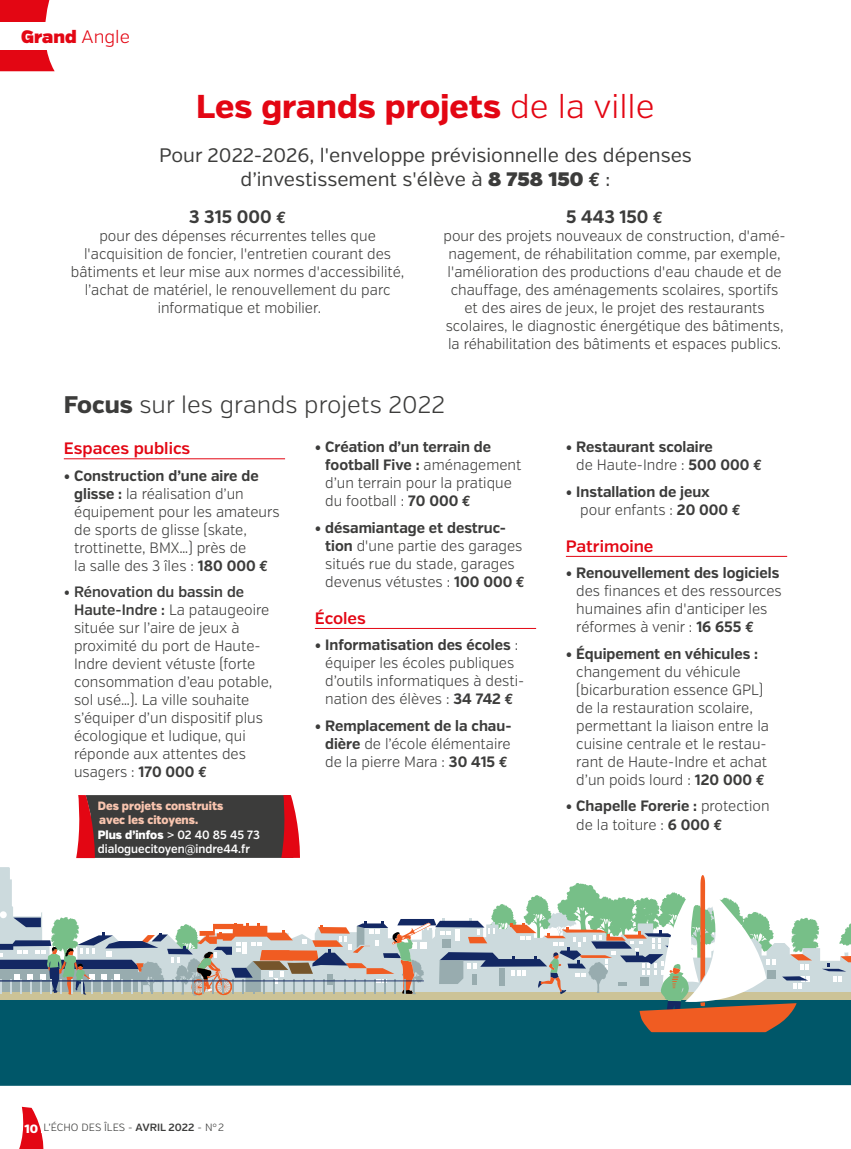
<style>
.page{position:relative;width:851px;height:1149px;background:#fff}
.page>*{position:absolute;margin:0;border:0;box-sizing:border-box;transform-origin:0 0}
.t1{font:800 33px "Verb";color:#e30613}
.t2{font:300 24px "Verb";color:#3c3c3b}
.t3{font:19.5px/23.4px "Verb";color:#3c3c3b;text-align:center}
.t4{font:700 18px "Verb";color:#3c3c3b;scale:.95 1}
.t5{font:18px "Verb Ultra";color:#e30613}
.t6{font:600 16.5px "Verb";color:#e30613}
.t7{font:300 15px/18px "Verb";color:#3c3c3b;scale:.95 1}
.t8{font:700 15px/18px "Verb";color:#3c3c3b;scale:.94 1}
.t9{font:900 12px/14.4px "Verb";color:#f9c5af;scale:.94 1}
.t10{font:300 10.5px "Verb";color:#3c3c3b}
.s1{font-family:"Verb";font-weight:300}
.s2{font-weight:300}
.s3{font-family:"Verb Ultra"}
.s4{font-family:"Euro Mono";font-weight:700}
.s5{font-family:"Euro Mono";font-size:16.5px}
.s6{font-weight:800}
.s7{font-weight:700}
.s8{font-weight:600}
.s9{color:#fff}
.s10{font-weight:500;color:#fff}
.s11{font-weight:600;color:#fff}
.s12{font-family:"Euro Mono"}
.s13{font-weight:900;font-size:12px;color:#fff}
</style>
<div class="page">
<svg style="left:19px;top:1106px;width:25px;height:42px"></svg>
<svg style="left:0;top:0;width:55px;height:71px;background:#e6232e"></svg>
<div style="left:0;top:22px;width:379px;height:28px;background:#fff"></div>
<div style="left:41px;top:1119px;width:225px;height:13px;background:#fff"></div>
<svg style="left:76px;top:795px;width:224px;height:62px;background:#543a3b"></svg>
<hr style="left:64px;top:458px;width:221px;height:1px;background:#e30613">
<hr style="left:315px;top:628px;width:221px;height:1px;background:#e30613">
<hr style="left:566px;top:556px;width:221px;height:1px;background:#e30613">
<div style="left:0;top:1031px;width:850px;height:54px;background:#005769"></div>
<svg style="left:0;top:874px;width:850px;height:157px"></svg>
<p class="t5" style="left:21px;top:26px;width:110px">Grand <span class="s1">Angle</span></p>
<h1 class="t1" style="left:196px;top:86px;width:460px">Les grands projets <span class="s2">de la ville</span></h1>
<h3 class="t3" style="left:159px;top:144px;width:534px">Pour 2022-2026, l'enveloppe prévisionnelle des dépenses d’investissement s'élève à <span class="s3">8 758 150</span> <span class="s4">E</span> :</h3>
<p class="t4" style="left:189px;top:206px;width:104px">3 315 000 <span class="s5">E</span></p>
<p class="t7" style="left:71px;top:227px;width:352px;text-align:center">pour des dépenses récurrentes telles que l'acquisition de foncier, l'entretien courant des bâtiments et leur mise aux normes d'accessibilité, l’achat de matériel, le renouvellement du parc informatique et mobilier.</p>
<p class="t4" style="left:566px;top:206px;width:103px">5 443 150 <span class="s5">E</span></p>
<p class="t7" style="left:443px;top:227px;width:362px;text-align:center">pour des projets nouveaux de construction, d'amé&shy;nagement, de réhabilitation comme, par exemple, l'amélioration des productions d'eau chaude et de chauffage, des aménagements scolaires, sportifs et des aires de jeux, le projet des restaurants scolaires, le diagnostic énergétique des bâtiments, la réhabilitation des bâtiments et espaces publics.</p>
<h2 class="t2" style="left:64px;top:390px;width:383px"><span class="s6">Focus</span> sur les grands projets 2022</h2>
<p class="t6" style="left:64px;top:438px;width:128px">Espaces publics</p>
<p class="t7" style="left:74px;top:466px;width:218px;text-indent:-10px"><span class="s7">• Construction d’une aire de glisse :</span> la réalisation d’un équipement pour les amateurs de sports de glisse (skate, trottinette, BMX…) près de<br>la salle des 3 îles : <span class="s7">180 000</span> <span class="s4">E</span></p>
<p class="t7" style="left:74px;top:583px;width:210px;text-indent:-10px"><span class="s8">• Rénovation du bassin de<br>Haute-Indre :</span> La pataugeoire située sur l’aire de jeux à proximité du port de Haute-<br>Indre devient vétuste (forte consommation d’eau potable, sol usé…). La ville souhaite s’équiper d’un dispositif plus écologique et ludique, qui réponde aux attentes des usagers : <span class="s7">170 000</span> <span class="s4">E</span></p>
<p class="t7" style="left:325px;top:438px;width:208px;text-indent:-10px"><span class="s7">• Création d’un terrain de football Five :</span> aménagement d’un terrain pour la pratique du football : <span class="s7">70 000</span> <span class="s4">E</span></p>
<p class="t7" style="left:325px;top:518px;width:211px;text-indent:-10px"><span class="s7">• désamiantage et destruc&shy;tion</span> d'une partie des garages situés rue du stade, garages devenus vétustes : <span class="s7">100 000</span> <span class="s4">E</span></p>
<p class="t6" style="left:315px;top:608px;width:53px">Écoles</p>
<p class="t7" style="left:325px;top:636px;width:211px;text-indent:-10px"><span class="s7">• Informatisation des écoles</span> : équiper les écoles publiques d’outils informatiques à desti&shy;nation des élèves : <span class="s7">34 742</span> <span class="s4">E</span></p>
<p class="t7" style="left:325px;top:716px;width:197px;text-align:justify;text-indent:-10px"><span class="s7">• Remplacement de la chau&shy;dière</span> de l’école élémentaire de la pierre Mara : <span class="s7">30 415</span> <span class="s4">E</span></p>
<p class="t9" style="left:98px;top:798px;width:174px">Des projets construits<br>avec les citoyens.<br><span class="s9">Plus d’infos</span> <span class="s10">&gt;</span> <span class="s11">02 40 85 45 73 dialoguecitoyen@indre44.fr</span></p>
<p class="t8" style="left:576px;top:438px;width:199px;text-indent:-10px">• Restaurant scolaire<br><span class="s2">de Haute-Indre :</span> 500 000 <span class="s12">E</span></p>
<p class="t8" style="left:580px;top:483px;width:172px;text-indent:-14px">• Installation de jeux <span class="s2">pour enfants :</span> 20 000 <span class="s12">E</span></p>
<p class="t6" style="left:566px;top:536px;width:89px">Patrimoine</p>
<p class="t8" style="left:566px;top:564px;width:228px">• Renouvellement des logiciels</p>
<p class="t7" style="left:576px;top:582px;width:218px">des finances et des ressources humaines afin d'anticiper les réformes à venir : <span class="s7">16 655</span> <span class="s4">E</span></p>
<p class="t8" style="left:566px;top:644px;width:206px">• Équipement en véhicules :</p>
<p class="t7" style="left:576px;top:662px;width:204px">changement du véhicule (bicarburation essence GPL) de la restauration scolaire, permettant la liaison entre la cuisine centrale et le restau&shy;rant de Haute-Indre et achat d’un poids lourd : <span class="s7">120 000</span> <span class="s4">E</span></p>
<p class="t7" style="left:576px;top:797px;width:205px;text-indent:-10px"><span class="s7">• Chapelle Forerie :</span> protection de la toiture : <span class="s7">6 000</span> <span class="s4">E</span></p>
<p class="t10" style="left:24px;top:1120px;width:201px"><span class="s13">10</span> L’ÉCHO DES ÎLES - <span class="s8">AVRIL 2022</span> - N°2</p>
</div>
